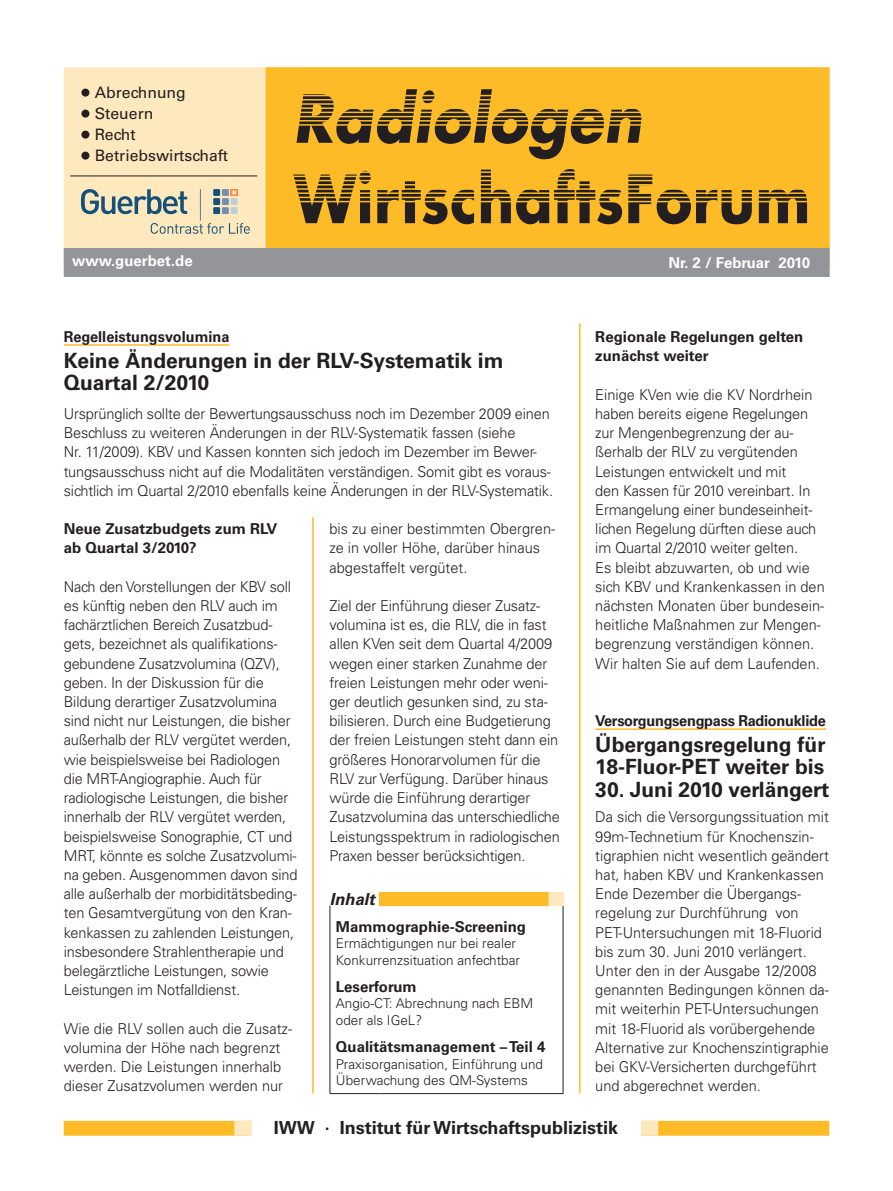
<style>
.page{position:relative;width:893px;height:1191px;background:#fff}
.page>*{position:absolute;margin:0;border:0;box-sizing:border-box;transform-origin:0 0}
.t1{font:700 64.5px "Futura";letter-spacing:.01em;color:#231f20;scale:.86 1}
.t2{font:italic 700 64.5px "Futura";letter-spacing:.01em;color:#231f20;scale:.9 1}
.Ueberschrift-gross{font:700 21px/22.5px "Univers";color:#231f20}
.Grundtext{font:700 18px "Univers";color:#231f20}
.t3{font:italic 700 16.5px "Univers";color:#231f20}
.t4{font:15.75px "Univers";color:#231f20}
.Grundtext-2{font:300 15px/19.2px "Univers";letter-spacing:-.01em;color:#231f20}
.Ueberschrift-mittel{font:700 15px/19.2px "Univers";color:#231f20}
.Anreisser-Ueberschri{font:700 15px "Univers";color:#231f20}
.t5{font:700 15px "Univers";color:#fff}
.Dachzeile{font:700 15px "Univers";letter-spacing:-.02em;color:#231f20}
.Dachzeile-2{font:700 15px "Univers";color:#231f20}
.Anreisser-Text{font:300 13.5px/16.5px "Univers";color:#231f20}
</style>
<div class="page">
<hr style="left:312px;top:323px;width:2px;height:770px;background:#fdbb28">
<hr style="left:579px;top:323px;width:1px;height:770px;background:#fdbb28">
<div style="left:64px;top:1120px;width:187px;height:15px;background:#fdbb28;border:2px solid #fdbb28"></div>
<div style="left:642px;top:1120px;width:187px;height:15px;background:#fdbb28;border:2px solid #fdbb28"></div>
<div style="left:234px;top:1120px;width:17px;height:15px;background:#fee8be;border:2px solid #fee8be"></div>
<div style="left:641px;top:1120px;width:17px;height:15px;background:#fee8be;border:2px solid #fee8be"></div>
<div style="left:64px;top:67px;width:241px;height:198px;background:#fee8be;border:2px solid #fee8be"></div>
<div style="left:266px;top:67px;width:564px;height:202px;background:#fdbb28;border:2px solid #fdbb28"></div>
<div style="left:64px;top:248px;width:766px;height:29px;background:#939598"></div>
<div style="left:81px;top:88px;width:9px;height:9px;background:#231f20;border-radius:50%"></div>
<div style="left:80px;top:87px;width:11px;height:11px;border:2px solid #fee8be;border-radius:50%"></div>
<div style="left:81px;top:109px;width:9px;height:9px;background:#231f20;border-radius:50%"></div>
<div style="left:80px;top:108px;width:11px;height:11px;border:2px solid #fee8be;border-radius:50%"></div>
<div style="left:81px;top:130px;width:9px;height:9px;background:#231f20;border-radius:50%"></div>
<div style="left:80px;top:129px;width:11px;height:11px;border:2px solid #fee8be;border-radius:50%"></div>
<div style="left:81px;top:151px;width:9px;height:9px;background:#231f20;border-radius:50%"></div>
<div style="left:80px;top:150px;width:11px;height:11px;border:2px solid #fee8be;border-radius:50%"></div>
<hr style="left:70px;top:176px;width:187px;height:1px;background:#231f20">
<svg style="left:151px;top:223px;width:99px;height:11px"></svg>
<svg style="left:81px;top:189px;width:106px;height:25px"></svg>
<hr style="left:200px;top:189px;width:1px;height:32px;background:#597a9f">
<div style="left:213px;top:189px;width:7px;height:7px;background:#155078"></div>
<div style="left:222px;top:189px;width:7px;height:7px;background:#738faf"></div>
<div style="left:213px;top:198px;width:7px;height:7px;background:#155078"></div>
<div style="left:222px;top:198px;width:7px;height:7px;background:#738faf"></div>
<div style="left:231px;top:198px;width:7px;height:7px;background:#c0cbdc"></div>
<div style="left:213px;top:207px;width:7px;height:7px;background:#155078"></div>
<div style="left:222px;top:207px;width:7px;height:7px;background:#738faf"></div>
<div style="left:231px;top:207px;width:7px;height:7px;background:#c0cbdc"></div>
<svg style="left:231px;top:189px;width:7px;height:7px"></svg>
<svg style="left:231px;top:189px;width:6px;height:6px"></svg>
<div style="left:379px;top:892px;width:169px;height:13px;background:#fdbb28"></div>
<hr style="left:330px;top:905px;width:1px;height:188px;background:#231f20">
<hr style="left:563px;top:906px;width:1px;height:187px;background:#231f20">
<hr style="left:330px;top:1093px;width:49px;height:1px;background:#231f20">
<hr style="left:379px;top:1093px;width:169px;height:1px;background:#231f20">
<svg style="left:548px;top:1093px;width:15px;height:1px"></svg>
<svg style="left:548px;top:892px;width:16px;height:14px"></svg>
<hr style="left:379px;top:905px;width:169px;height:1px;background:#fdbb28">
<div style="left:64px;top:323px;width:499px;height:194px;background:#fff"></div>
<hr style="left:64px;top:344px;width:166px;height:2px;background:#fdbb28">
<hr style="left:595px;top:728px;width:231px;height:2px;background:#fdbb28">
<p class="t4" style="left:95px;top:83px;width:93px">Abrechnung</p>
<p class="t4" style="left:95px;top:104px;width:60px">Steuern</p>
<p class="t4" style="left:95px;top:125px;width:42px">Recht</p>
<p class="t4" style="left:95px;top:146px;width:135px">Betriebswirtschaft</p>
<p class="t5" style="left:72px;top:252px;width:122px">www.guerbet.de</p>
<p class="t2" style="left:293px;top:76px;width:389px">Radiologen</p>
<p class="t1" style="left:294px;top:154px;width:602px">WirtschaftsForum</p>
<p class="t5" style="left:669px;top:254px;width:143px">Nr. 2 / Februar 2010</p>
<p class="Dachzeile-2" style="left:64px;top:328px;width:167px">Regelleistungsvolumina</p>
<p class="Ueberschrift-gross" style="left:64px;top:349px;width:441px">Keine Änderungen in der RLV-Systematik im<br>Quartal 2/2010</p>
<p class="Grundtext-2" style="left:64px;top:404px;width:491px">Ursprünglich sollte der Bewertungsausschuss noch im Dezember 2009 einen Beschluss zu weiteren Änderungen in der RLV-Systematik fassen (siehe<br>Nr. 11/2009). KBV und Kassen konnten sich jedoch im Dezember im Bewer&shy;tungsausschuss nicht auf die Modalitäten verständigen. Somit gibt es voraus&shy;sichtlich im Quartal 2/2010 ebenfalls keine Änderungen in der RLV-Systematik.</p>
<p class="Ueberschrift-mittel" style="left:64px;top:519px;width:215px">Neue Zusatzbudgets zum RLV ab Quartal 3/2010?</p>
<p class="Grundtext-2" style="left:64px;top:577px;width:235px">Nach den Vorstellungen der KBV soll es künftig neben den RLV auch im fachärztlichen Bereich Zusatzbud&shy;gets, bezeichnet als qualifikations&shy;gebundene Zusatzvolumina (QZV), geben. In der Diskussion für die Bildung derartiger Zusatzvolumina sind nicht nur Leistungen, die bisher außerhalb der RLV vergütet werden, wie beispielsweise bei Radiologen die MRT-Angiographie. Auch für radiologische Leistungen, die bisher innerhalb der RLV vergütet werden, beispielsweise Sonographie, CT und MRT, könnte es solche Zusatzvolumi&shy;na geben. Ausgenommen davon sind alle außerhalb der morbiditätsbeding&shy;ten Gesamtvergütung von den Kran&shy;kenkassen zu zahlenden Leistungen, insbesondere Strahlentherapie und belegärztliche Leistungen, sowie Leistungen im Notfalldienst.</p>
<p class="Grundtext-2" style="left:64px;top:1018px;width:230px">Wie die RLV sollen auch die Zusatz&shy;volumina der Höhe nach begrenzt werden. Die Leistungen innerhalb dieser Zusatzvolumen werden nur</p>
<p class="Grundtext-2" style="left:330px;top:519px;width:227px">bis zu einer bestimmten Obergren&shy;ze in voller Höhe, darüber hinaus abgestaffelt vergütet.</p>
<p class="Grundtext-2" style="left:330px;top:596px;width:232px">Ziel der Einführung dieser Zusatz&shy;volumina ist es, die RLV, die in fast allen KVen seit dem Quartal 4/2009 wegen einer starken Zunahme der freien Leistungen mehr oder weni&shy;ger deutlich gesunken sind, zu sta&shy;bilisieren. Durch eine Budgetierung der freien Leistungen steht dann ein größeres Honorarvolumen für die RLV zur Verfügung. Darüber hinaus würde die Einführung derartiger Zusatzvolumina das unterschiedliche Leistungsspektrum in radiologischen Praxen besser berücksichtigen.</p>
<p class="t3" style="left:330px;top:889px;width:46px">Inhalt</p>
<p class="Anreisser-Ueberschri" style="left:336px;top:917px;width:192px">Mammographie-Screening</p>
<p class="Anreisser-Text" style="left:336px;top:935px;width:186px">Ermächtigungen nur bei realer<br>Konkurrenzsituation anfechtbar</p>
<p class="Anreisser-Ueberschri" style="left:336px;top:978px;width:82px">Leserforum</p>
<p class="Anreisser-Text" style="left:336px;top:995px;width:199px">Angio-CT: Abrechnung nach EBM oder als IGeL?</p>
<p class="Anreisser-Ueberschri" style="left:336px;top:1038px;width:211px">Qualitätsmanagement – Teil 4</p>
<p class="Anreisser-Text" style="left:336px;top:1055px;width:209px">Praxisorganisation, Einführung und<br>Überwachung des QM-Systems</p>
<p class="Ueberschrift-mittel" style="left:595px;top:327px;width:210px">Regionale Regelungen gelten zunächst weiter</p>
<p class="Grundtext-2" style="left:595px;top:385px;width:231px">Einige KVen wie die KV Nordrhein haben bereits eigene Regelungen zur Mengenbegrenzung der au&shy;ßerhalb der RLV zu vergütenden<br>Leistungen entwickelt und mit<br>den Kassen für 2010 vereinbart. In<br>Ermangelung einer bundeseinheit&shy;lichen Regelung dürften diese auch im Quartal 2/2010 weiter gelten.<br>Es bleibt abzuwarten, ob und wie sich KBV und Krankenkassen in den nächsten Monaten über bundesein&shy;heitliche Maßnahmen zur Mengen&shy;begrenzung verständigen können.<br>Wir halten Sie auf dem Laufenden.</p>
<p class="Dachzeile" style="left:595px;top:712px;width:232px">Versorgungsengpass Radionuklide</p>
<p class="Ueberschrift-gross" style="left:595px;top:733px;width:232px">Übergangsregelung für<br>18-Fluor-PET weiter bis</p>
<p class="Ueberschrift-gross" style="left:595px;top:778px;width:235px">30. Juni 2010 verlängert</p>
<p class="Grundtext-2" style="left:595px;top:807px;width:235px">Da sich die Versorgungssituation mit 99m-Technetium für Knochenszin&shy;tigraphien nicht wesentlich geändert hat, haben KBV und Krankenkassen Ende Dezember die Übergangs&shy;regelung zur Durchführung von PET-Untersuchungen mit 18-Fluorid bis zum 30. Juni 2010 verlängert.<br>Unter den in der Ausgabe 12/2008 genannten Bedingungen können da&shy;mit weiterhin PET-Untersuchungen mit 18-Fluorid als vorübergehende Alternative zur Knochenszintigraphie bei GKV-Versicherten durchgeführt und abgerechnet werden.</p>
<p class="Grundtext" style="left:274px;top:1117px;width:346px">IWW . Institut für Wirtschaftspublizistik</p>
</div>
